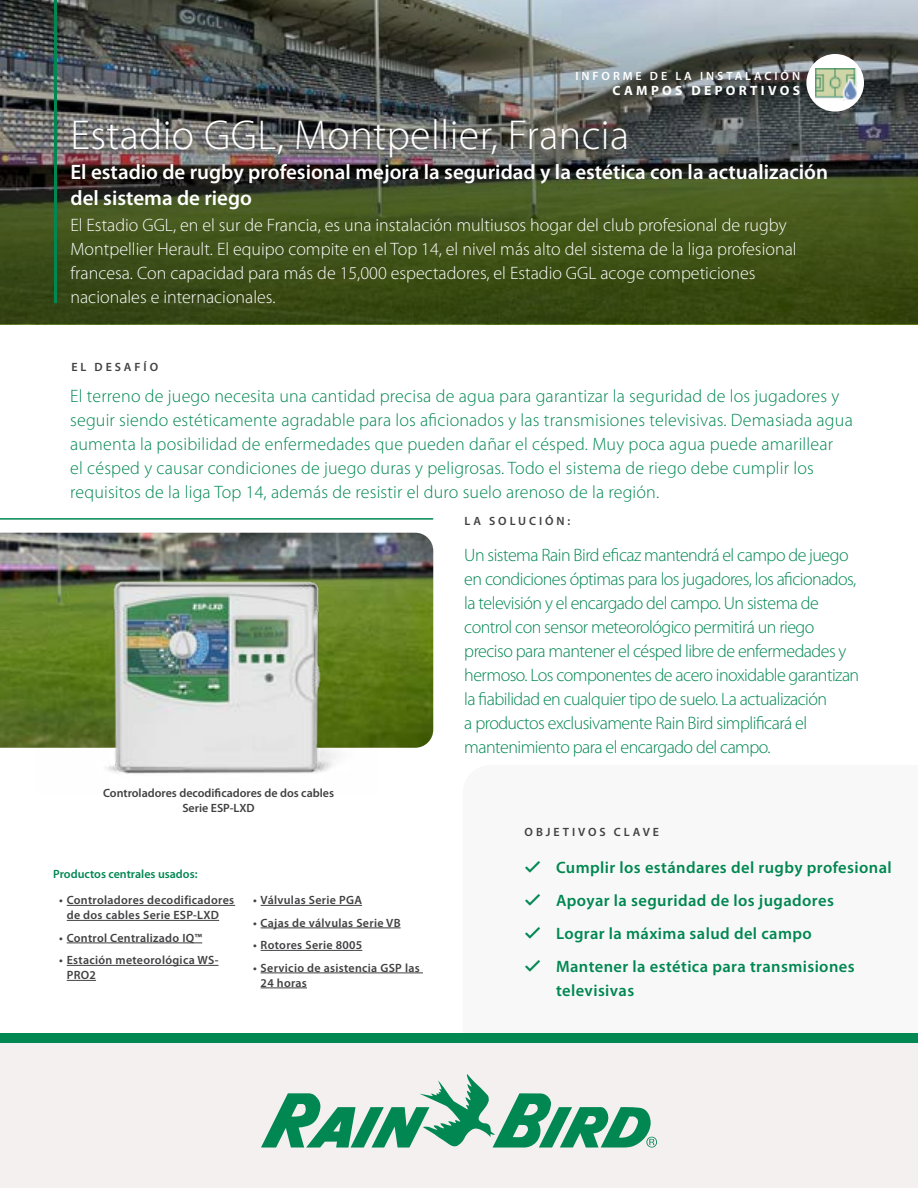
<style>
.page{position:relative;width:918px;height:1188px;background:#fff}
.page>*{position:absolute;margin:0;border:0;box-sizing:border-box;transform-origin:0 0}
.t1{font:300 42px "Myriad Pro";letter-spacing:.01em;color:#fff}
.t2{font:600 21px/25.5px "Myriad Pro";color:#fff}
.t3{font:300 18px/24px "Myriad Pro";letter-spacing:.01em;color:#008752}
.t4{font:300 18px/24px "Myriad Pro";letter-spacing:-.015em;color:#008752}
.t5{font:300 18px/24px "Myriad Pro";color:#fff}
.t6{font:600 16.5px/33px "Myriad Pro";letter-spacing:.025em;color:#008752}
.t7{font:700 13.5px "Myriad Pro";letter-spacing:.245em;color:#fff}
.t8{font:600 12px/15px "Myriad Pro";letter-spacing:.025em;color:#414042}
.t9{font:600 12px/15px "Myriad Pro";color:#414042;text-align:center}
.t10{font:600 12px "Myriad Pro";letter-spacing:.245em;color:#414042}
.t11{font:600 12px "Myriad Pro";color:#008752}
.t12{font:600 12px "Myriad Pro";letter-spacing:.245em;color:#fff}
</style>
<div class="page">
<img style="left:0;top:0;width:918px;height:324px">
<div style="left:0;top:1042px;width:918px;height:146px;background:#f4f0f0"></div>
<svg style="left:261px;top:1074px;width:396px;height:74px"></svg>
<div style="left:0;top:1034px;width:918px;height:9px;background:#008752"></div>
<hr style="left:54px;top:0;width:3px;height:303px;background:#008752">
<img style="left:0;top:533px;width:433px;height:215px">
<hr style="left:0;top:518px;width:433px;height:2px;background:#008752">
<div style="left:806px;top:54px;width:58px;height:58px;background:#fff;border-radius:50%"></div>
<img style="left:815px;top:69px;width:42px;height:31px">
<hr style="left:67px;top:905px;width:168px;height:1px;background:#414042">
<hr style="left:67px;top:920px;width:152px;height:1px;background:#414042">
<hr style="left:67px;top:943px;width:135px;height:1px;background:#414042">
<hr style="left:67px;top:965px;width:152px;height:1px;background:#414042">
<svg style="left:67px;top:980px;width:29px;height:1px"></svg>
<hr style="left:261px;top:905px;width:101px;height:1px;background:#414042">
<hr style="left:261px;top:928px;width:140px;height:1px;background:#414042">
<hr style="left:261px;top:950px;width:101px;height:1px;background:#414042">
<hr style="left:261px;top:973px;width:162px;height:1px;background:#414042">
<hr style="left:261px;top:988px;width:46px;height:1px;background:#414042">
<img style="left:37px;top:568px;width:339px;height:206px">
<p class="t12" style="left:575px;top:69px;width:226px">INFORME DE LA INSTALACIÓN</p>
<p class="t7" style="left:613px;top:82px;width:189px">CAMPOS DEPORTIVOS</p>
<h1 class="t1" style="left:70px;top:110px;width:560px">Estadio GGL, Montpellier, Francia</h1>
<p class="t2" style="left:70px;top:159px;width:759px">El estadio de rugby profesional mejora la seguridad y la estética con la actualización del sistema de riego</p>
<p class="t5" style="left:70px;top:213px;width:728px">El Estadio GGL, en el sur de Francia, es una instalación multiusos hogar del club profesional de rugby Montpellier Herault. El equipo compite en el Top 14, el nivel más alto del sistema de la liga profesional francesa. Con capacidad para más de 15,000 espectadores, el Estadio GGL acoge competiciones nacionales e internacionales.</p>
<p class="t10" style="left:71px;top:360px;width:88px">EL DESAFÍO</p>
<p class="t3" style="left:70px;top:384px;width:784px">El terreno de juego necesita una cantidad precisa de agua para garantizar la seguridad de los jugadores y seguir siendo estéticamente agradable para los aficionados y las transmisiones televisivas. Demasiada agua aumenta la posibilidad de enfermedades que pueden dañar el césped. Muy poca agua puede amarillear<br>el césped y causar condiciones de juego duras y peligrosas. Todo el sistema de riego debe cumplir los requisitos de la liga Top 14, además de resistir el duro suelo arenoso de la región.</p>
<p class="t10" style="left:464px;top:514px;width:107px">LA SOLUCIÓN:</p>
<p class="t9" style="left:103px;top:785px;width:233px">Controladores decodificadores de dos cables<br>Serie ESP-LXD</p>
<p class="t11" style="left:53px;top:867px;width:146px">Productos centrales usados:</p>
<p class="t8" style="left:67px;top:892px;width:169px;text-indent:-8px">• Controladores decodificadores de dos cables Serie ESP-LXD</p>
<p class="t8" style="left:59px;top:930px;width:145px">• Control Centralizado IQ™</p>
<p class="t8" style="left:67px;top:952px;width:153px;text-indent:-8px">• Estación meteorológica WS-<br>PRO2</p>
<p class="t8" style="left:253px;top:892px;width:110px">• Válvulas Serie PGA</p>
<p class="t8" style="left:253px;top:915px;width:149px">• Cajas de válvulas Serie VB</p>
<p class="t8" style="left:253px;top:937px;width:111px">• Rotores Serie 8005</p>
<p class="t8" style="left:261px;top:960px;width:161px;text-indent:-8px">• Servicio de asistencia GSP las<br>24 horas</p>
<p class="t4" style="left:464px;top:543px;width:396px">Un sistema Rain Bird eficaz mantendrá el campo de juego en condiciones óptimas para los jugadores, los aficionados, la televisión y el encargado del campo. Un sistema de control con sensor meteorológico permitirá un riego preciso para mantener el césped libre de enfermedades y hermoso. Los componentes de acero inoxidable garantizan la fiabilidad en cualquier tipo de suelo. La actualización<br>a productos exclusivamente Rain Bird simplificará el mantenimiento para el encargado del campo.</p>
<p class="t10" style="left:525px;top:824px;width:136px">OBJETIVOS CLAVE</p>
<p class="t6" style="left:556px;top:850px;width:337px">Cumplir los estándares del rugby profesional Apoyar la seguridad de los jugadores<br>Lograr la máxima salud del campo<br>Mantener la estética para transmisiones</p>
<p class="t6" style="left:556px;top:973px;width:80px">televisivas</p>
</div>
